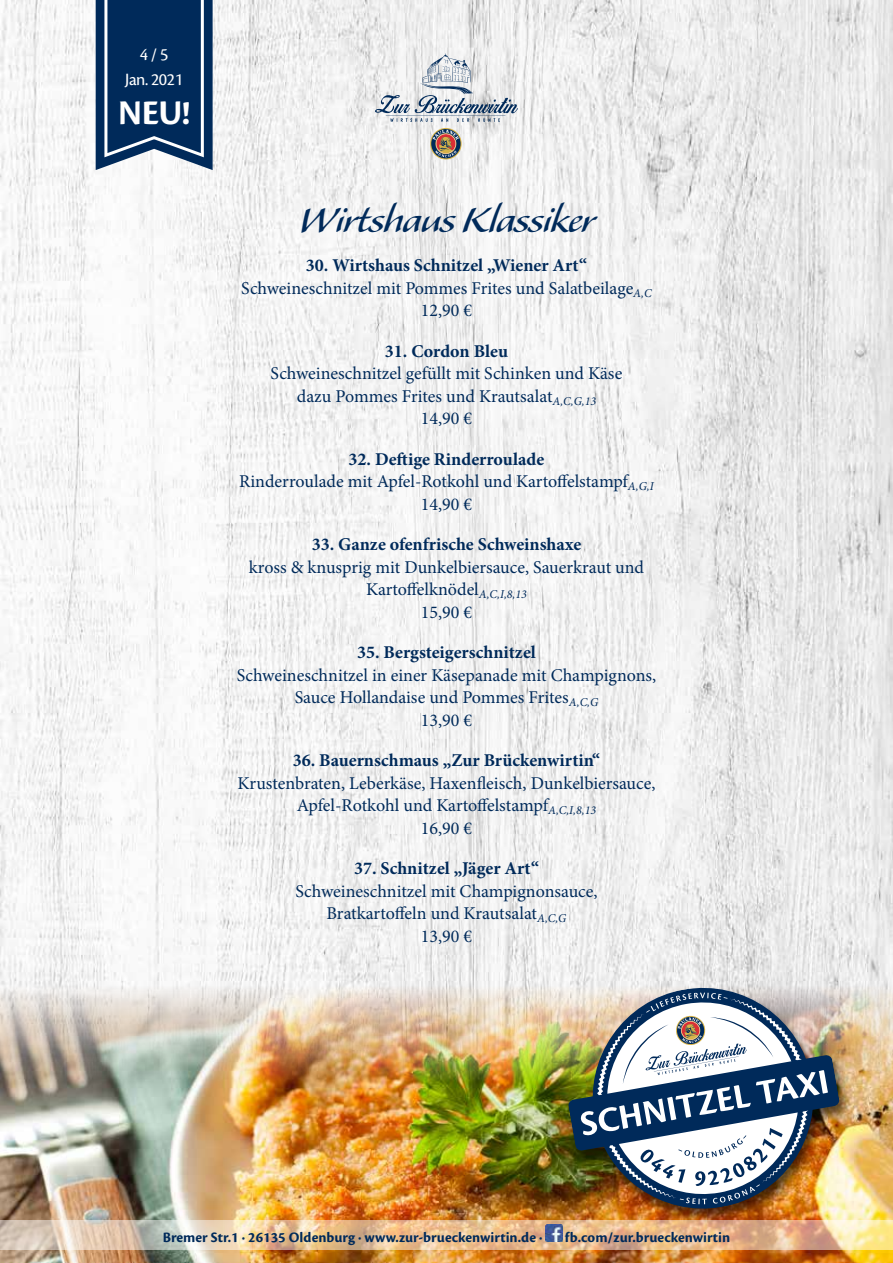
<style>
.page{position:relative;width:893px;height:1263px;background:#fff}
.page>*{position:absolute;margin:0;border:0;box-sizing:border-box;transform-origin:0 0}
.t1{font:45px "Alexa Std";letter-spacing:-.025em;color:#002a5a}
.t2{font:700 36px "Cronos Pro";color:#fff}
.t3{font:18px/22.5px "Minion Pro";color:#002a5a;text-align:center}
.t4{font:700 18px "Minion Pro";color:#002a5a}
.t5{font:18px "Cronos Pro";letter-spacing:-.025em;color:#fff}
.t6{font:700 15px "Cronos Pro";color:#002a5a}
.s1{font-weight:700}
</style>
<div class="page">
<img style="left:0;top:1px;width:893px;height:985px">
<svg style="left:430px;top:128px;width:32px;height:31px"></svg>
<svg style="left:431px;top:129px;width:30px;height:29px"></svg>
<svg style="left:375px;top:53px;width:143px;height:69px"></svg>
<img style="left:0;top:986px;width:893px;height:277px">
<svg style="left:0;top:1220px;width:893px;height:30px"></svg>
<img style="left:546px;top:1225px;width:17px;height:17px">
<svg style="left:96px;top:0;width:117px;height:170px"></svg>
<div style="left:564px;top:986px;width:288px;height:239px;background:#000;opacity:.6"></div>
<img style="left:584px;top:979px;width:238px;height:238px">
<img style="left:568px;top:1017px;width:272px;height:169px">
<img style="left:580px;top:992px;width:248px;height:212px">
<p class="t5" style="left:140px;top:44px;width:30px">4 / 5</p>
<h2 class="t2" style="left:118px;top:92px;width:74px">NEU!</h2>
<p class="t5" style="left:125px;top:69px;width:59px">Jan. 2021</p>
<h1 class="t1" style="left:298px;top:198px;width:299px">Wirtshaus Klassiker</h1>
<p class="t3" style="left:241px;top:254px;width:412px"><span class="s1">30. Wirtshaus Schnitzel „Wiener Art“<br></span>Schweineschnitzel mit Pommes Frites und Salatbeilage<sub>A,C<br></sub>12,90 €</p>
<p class="t4" style="left:385px;top:338px;width:125px">31. Cordon Bleu</p>
<p class="t3" style="left:271px;top:362px;width:353px">Schweineschnitzel gefüllt mit Schinken und Käse dazu Pommes Frites und Krautsalat<sub>A,C,G,13<br></sub>14,90 €</p>
<p class="t3" style="left:239px;top:448px;width:416px"><span class="s1">32. Deftige Rinderroulade<br></span>Rinderroulade mit Apfel-Rotkohl und Kartoffelstampf<sub>A,G,I<br></sub>14,90 €</p>
<p class="t4" style="left:312px;top:532px;width:271px">33. Ganze ofenfrische Schweinshaxe</p>
<p class="t3" style="left:249px;top:556px;width:397px">kross &amp; knusprig mit Dunkelbiersauce, Sauerkraut und<br>Kartoffelknödel<sub>A,C,I,8,13<br></sub>15,90 €</p>
<p class="t4" style="left:357px;top:640px;width:180px">35. Bergsteigerschnitzel</p>
<p class="t3" style="left:237px;top:664px;width:421px">Schweineschnitzel in einer Käsepanade mit Champignons,<br>Sauce Hollandaise und Pommes Frites<sub>A,C,G<br></sub>13,90 €</p>
<p class="t4" style="left:293px;top:748px;width:309px">36. Bauernschmaus „Zur Brückenwirtin“</p>
<p class="t3" style="left:237px;top:772px;width:419px">Krustenbraten, Leberkäse, Haxenfleisch, Dunkelbiersauce,<br>Apfel-Rotkohl und Kartoffelstampf<sub>A,C,I,8,13<br></sub>16,90 €</p>
<p class="t4" style="left:354px;top:856px;width:187px">37. Schnitzel „Jäger Art“</p>
<p class="t3" style="left:296px;top:880px;width:303px">Schweineschnitzel mit Champignonsauce,<br>Bratkartoffeln und Krautsalat<sub>A,C,G<br></sub>13,90 €</p>
<p class="t6" style="left:163px;top:1228px;width:381px">Bremer Str.1 · 26135 Oldenburg · www.zur-brueckenwirtin.de ·</p>
<p class="t6" style="left:565px;top:1228px;width:167px">fb.com/zur.brueckenwirtin</p>
</div>
